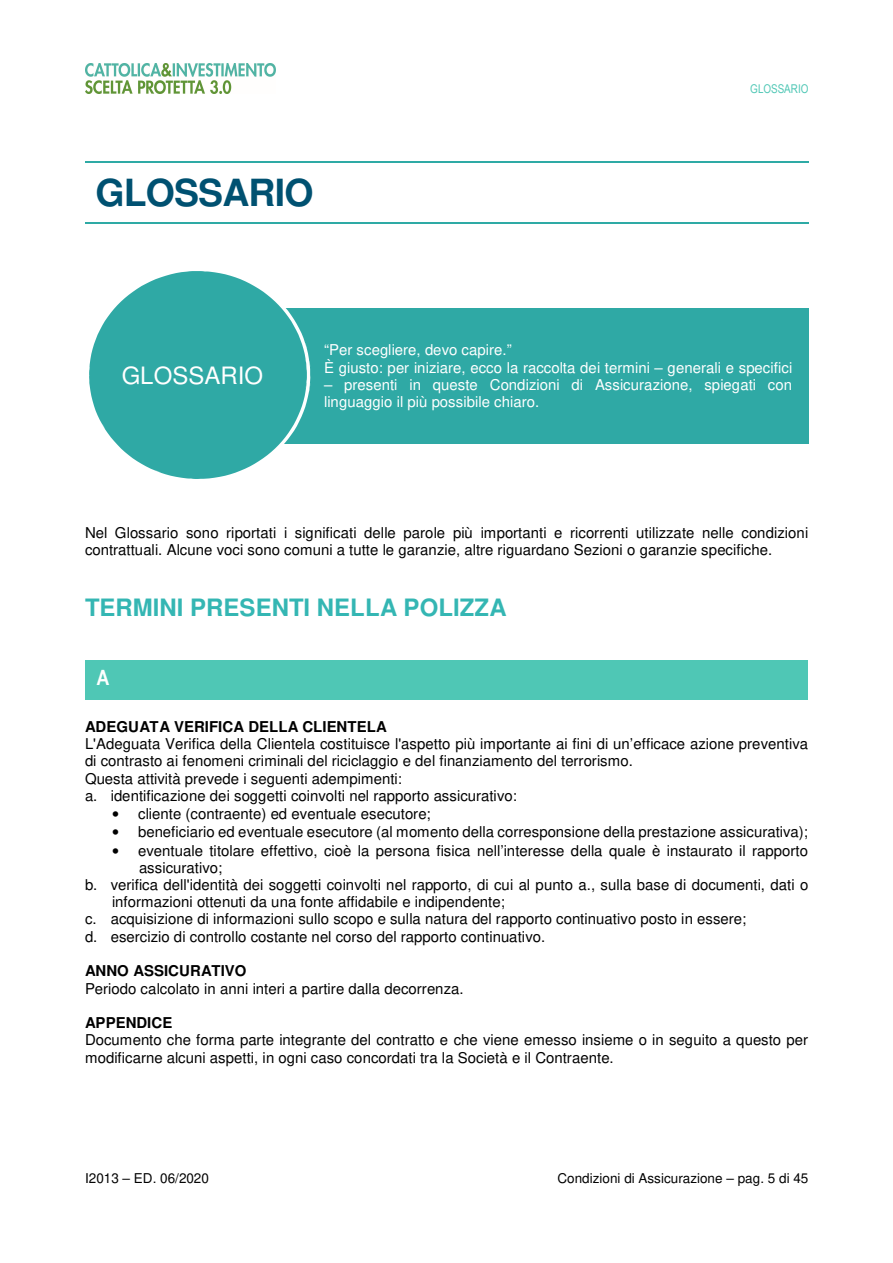
<style>
.page{position:relative;width:893px;height:1263px;background:#fff}
.page>*{position:absolute;margin:0;border:0;box-sizing:border-box;transform-origin:0 0}
.t1{font:700 37.5px "Helvetica";letter-spacing:-.025em;color:#005171}
.t2{font:700 24px "Helvetica";color:#34b6b3}
.t3{font:24px "Helvetica";color:#fff}
.t4{font:700 21px "Arial Narrow";color:#fff}
.t5{font:15px/17.2px "Helvetica";color:#000}
.t6{font:15px/17.2px "Helvetica";color:#fff}
.t7{font:700 15px "Helvetica";color:#000}
.t8{font:13.5px "Helvetica";letter-spacing:.005em;color:#000}
.t9{font:12px "Arial Narrow";color:#4fc7b5}
</style>
<div class="page">
<img style="left:85px;top:64px;width:190px;height:30px">
<div style="left:247px;top:308px;width:561px;height:136px;background:#2fa9a5"></div>
<hr style="left:85px;top:222px;width:723px;height:1px;background:#2eaaa5">
<svg style="left:89px;top:271px;width:221px;height:208px;fill:#2fa9a5"></svg>
<hr style="left:85px;top:161px;width:723px;height:2px;background:#2eaaa5">
<div style="left:86px;top:660px;width:722px;height:40px;background:#4fc7b5"></div>
<h1 class="t1" style="left:96px;top:171px;width:219px">GLOSSARIO</h1>
<p class="t9" style="left:750px;top:85px;width:60px">GLOSSARIO</p>
<h2 class="t3" style="left:122px;top:361px;width:143px">GLOSSARIO</h2>
<p class="t6" style="left:324px;top:341px;width:469px">“Per scegliere, devo capire.”<br>È giusto: per iniziare, ecco la raccolta dei termini – generali e specifici</p>
<p class="t6" style="left:324px;top:376px;width:469px">– presenti in queste Condizioni di Assicurazione, spiegati con linguaggio il più possibile chiaro.</p>
<p class="t5" style="left:85px;top:524px;width:724px">Nel Glossario sono riportati i significati delle parole più importanti e ricorrenti utilizzate nelle condizioni contrattuali. Alcune voci sono comuni a tutte le garanzie, altre riguardano Sezioni o garanzie specifiche.</p>
<h2 class="t2" style="left:85px;top:593px;width:423px">TERMINI PRESENTI NELLA POLIZZA</h2>
<h3 class="t4" style="left:97px;top:670px;width:14px">A</h3>
<p class="t7" style="left:85px;top:718px;width:303px">ADEGUATA VERIFICA DELLA CLIENTELA</p>
<p class="t5" style="left:85px;top:735px;width:724px">L'Adeguata Verifica della Clientela costituisce l'aspetto più importante ai fini di un’efficace azione preventiva di contrasto ai fenomeni criminali del riciclaggio e del finanziamento del terrorismo.<br>Questa attività prevede i seguenti adempimenti:<br>a. identificazione dei soggetti coinvolti nel rapporto assicurativo:</p>
<p class="t5" style="left:112px;top:805px;width:320px">• cliente (contraente) ed eventuale esecutore;</p>
<p class="t5" style="left:112px;top:823px;width:697px">• beneficiario ed eventuale esecutore (al momento della corresponsione della prestazione assicurativa);</p>
<p class="t5" style="left:112px;top:842px;width:697px">• eventuale titolare effettivo, cioè la persona fisica nell’interesse della quale è instaurato il rapporto</p>
<p class="t5" style="left:139px;top:859px;width:85px">assicurativo;</p>
<p class="t5" style="left:85px;top:876px;width:724px">b. verifica dell'identità dei soggetti coinvolti nel rapporto, di cui al punto a., sulla base di documenti, dati o</p>
<p class="t5" style="left:112px;top:893px;width:394px">informazioni ottenuti da una fonte affidabile e indipendente;</p>
<p class="t5" style="left:85px;top:910px;width:662px">c. acquisizione di informazioni sullo scopo e sulla natura del rapporto continuativo posto in essere;</p>
<p class="t5" style="left:85px;top:928px;width:461px">d. esercizio di controllo costante nel corso del rapporto continuativo.</p>
<p class="t7" style="left:85px;top:962px;width:163px">ANNO ASSICURATIVO</p>
<p class="t5" style="left:85px;top:980px;width:380px">Periodo calcolato in anni interi a partire dalla decorrenza.</p>
<p class="t7" style="left:85px;top:1014px;width:89px">APPENDICE</p>
<p class="t5" style="left:85px;top:1031px;width:724px">Documento che forma parte integrante del contratto e che viene emesso insieme o in seguito a questo per modificarne alcuni aspetti, in ogni caso concordati tra la Società e il Contraente.</p>
<p class="t8" style="left:85px;top:1171px;width:125px">I2013 – ED. 06/2020</p>
<p class="t8" style="left:557px;top:1171px;width:252px">Condizioni di Assicurazione – pag. 5 di 45</p>
</div>
